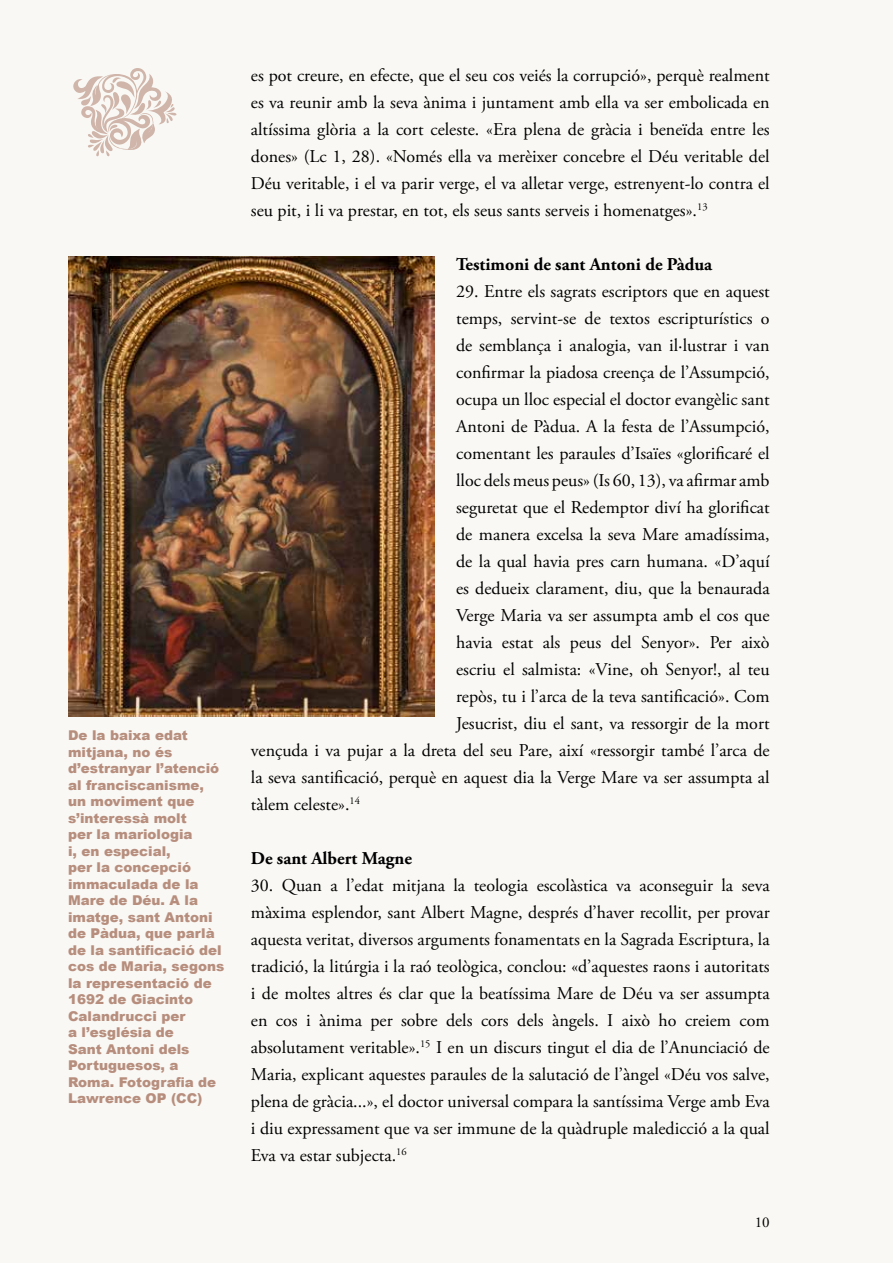
<style>
.page{position:relative;width:893px;height:1263px;background:#f9f8f4}
.page>*{position:absolute;margin:0;border:0;box-sizing:border-box;transform-origin:0 0}
.t1{font:18px/27px "Adobe Garamond Pro";color:#000;text-align:justify}
.t2{font:700 18px "Adobe Garamond Pro";color:#000}
.t3{font:15px "Adobe Garamond Pro";color:#000}
.t4{font:900 13.5px/16.5px "Arial";color:#b78e7d}
</style>
<div class="page">
<svg style="left:73px;top:68px;width:104px;height:88px"></svg>
<img style="left:68px;top:257px;width:367px;height:460px">
<p class="t4" style="left:68px;top:727px;width:158px">De la baixa edat mitjana, no és d’estranyar l’atenció al franciscanisme, un moviment que s’interessà molt<br>per la mariologia<br>i, en especial,<br>per la concepció immaculada de la<br>Mare de Déu. A la imatge, sant Antoni de Pàdua, que parlà de la santificació del cos de Maria, segons la representació de<br>1692 de Giacinto<br>Calandrucci per<br>a l’església de<br>Sant Antoni dels<br>Portuguesos, a<br>Roma. Fotografia de<br>Lawrence OP (CC)</p>
<p class="t1" style="left:251px;top:63px;width:520px">es pot creure, en efecte, que el seu cos veiés la corrupció», perquè realment es va reunir amb la seva ànima i juntament amb ella va ser embolicada en altíssima glòria a la cort celeste. «Era plena de gràcia i beneïda entre les dones» (Lc 1, 28). «Només ella va merèixer concebre el Déu veritable del Déu veritable, i el va parir verge, el va alletar verge, estrenyent-lo contra el seu pit, i li va prestar, en tot, els seus sants serveis i homenatges».<sup>13</sup></p>
<p class="t2" style="left:456px;top:254px;width:258px">Testimoni de sant Antoni de Pàdua</p>
<p class="t1" style="left:456px;top:279px;width:315px">29. Entre els sagrats escriptors que en aquest</p>
<p class="t1" style="left:456px;top:306px;width:315px">temps, servint-se de textos escripturístics o</p>
<p class="t1" style="left:456px;top:333px;width:315px">de semblança i analogia, van il·lustrar i van</p>
<p class="t1" style="left:456px;top:360px;width:315px">confirmar la piadosa creença de l’Assumpció,</p>
<p class="t1" style="left:456px;top:387px;width:315px">ocupa un lloc especial el doctor evangèlic sant</p>
<p class="t1" style="left:456px;top:414px;width:315px">Antoni de Pàdua. A la festa de l’Assumpció,</p>
<p class="t1" style="left:456px;top:441px;width:315px">comentant les paraules d’Isaïes «glorificaré el</p>
<p class="t1" style="left:456px;top:468px;width:315px">lloc dels meus peus» (Is 60, 13), va afirmar amb</p>
<p class="t1" style="left:456px;top:495px;width:315px">seguretat que el Redemptor diví ha glorificat</p>
<p class="t1" style="left:456px;top:522px;width:315px">de manera excelsa la seva Mare amadíssima,</p>
<p class="t1" style="left:456px;top:549px;width:315px">de la qual havia pres carn humana. «D’aquí</p>
<p class="t1" style="left:456px;top:576px;width:315px">es dedueix clarament, diu, que la benaurada</p>
<p class="t1" style="left:456px;top:603px;width:315px">Verge Maria va ser assumpta amb el cos que</p>
<p class="t1" style="left:456px;top:630px;width:315px">havia estat als peus del Senyor». Per això</p>
<p class="t1" style="left:456px;top:657px;width:315px">escriu el salmista: «Vine, oh Senyor!, al teu</p>
<p class="t1" style="left:456px;top:684px;width:315px">repòs, tu i l’arca de la teva santificació». Com</p>
<p class="t1" style="left:456px;top:711px;width:315px">Jesucrist, diu el sant, va ressorgir de la mort</p>
<p class="t1" style="left:251px;top:738px;width:520px">vençuda i va pujar a la dreta del seu Pare, així «ressorgir també l’arca de</p>
<p class="t1" style="left:251px;top:765px;width:520px">la seva santificació, perquè en aquest dia la Verge Mare va ser assumpta al</p>
<p class="t1" style="left:251px;top:792px;width:111px">tàlem celeste».<sup>14</sup></p>
<p class="t2" style="left:251px;top:848px;width:163px">De sant Albert Magne</p>
<p class="t1" style="left:251px;top:873px;width:520px">30. Quan a l’edat mitjana la teologia escolàstica va aconseguir la seva màxima esplendor, sant Albert Magne, després d’haver recollit, per provar aquesta veritat, diversos arguments fonamentats en la Sagrada Escriptura, la tradició, la litúrgia i la raó teològica, conclou: «d’aquestes raons i autoritats i de moltes altres és clar que la beatíssima Mare de Déu va ser assumpta en cos i ànima per sobre dels cors dels àngels. I això ho creiem com absolutament veritable».<sup>15</sup> I en un discurs tingut el dia de l’Anunciació de Maria, explicant aquestes paraules de la salutació de l’àngel «Déu vos salve, plena de gràcia...», el doctor universal compara la santíssima Verge amb Eva i diu expressament que va ser immune de la quàdruple maledicció a la qual Eva va estar subjecta.<sup>16</sup></p>
<p class="t3" style="left:755px;top:1213px;width:17px">10</p>
</div>
